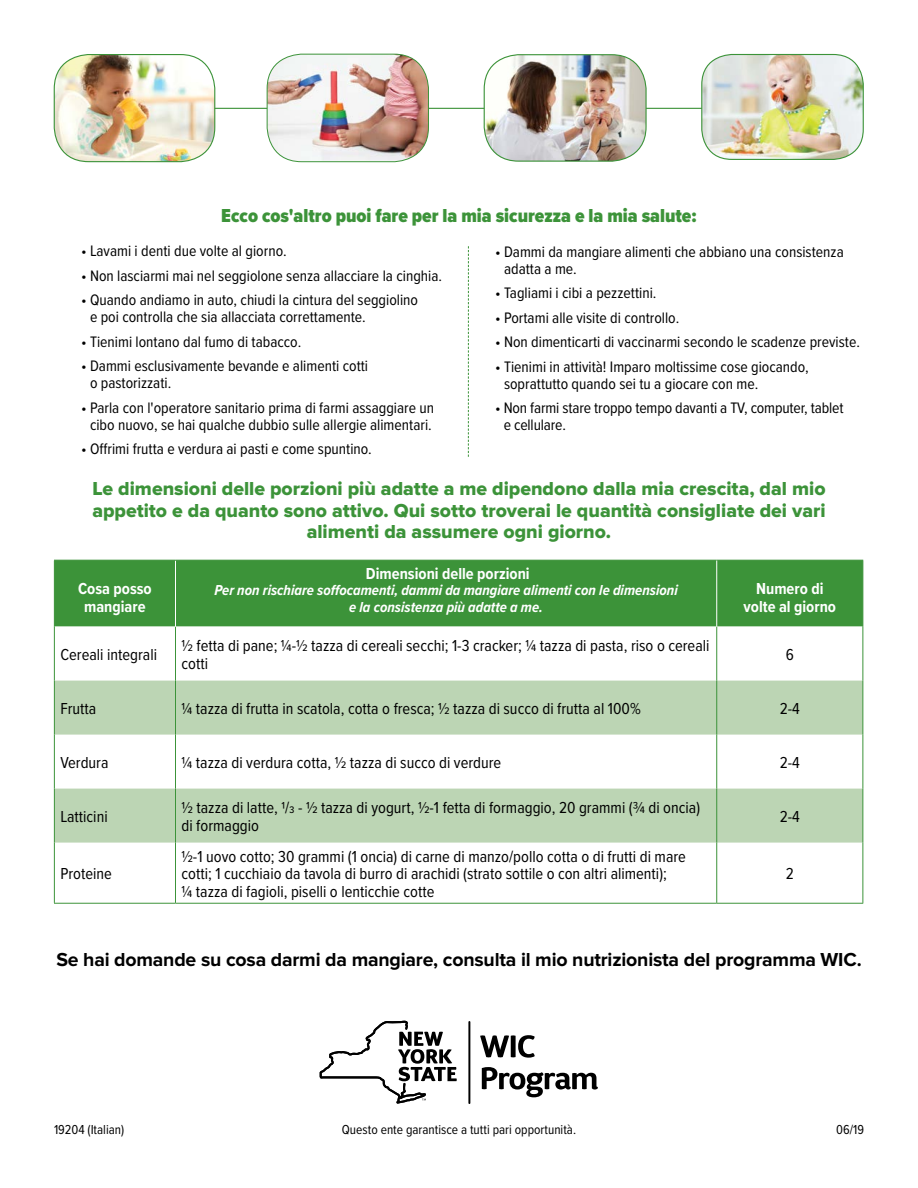
<style>
.page{position:relative;width:918px;height:1188px;background:#fff}
.page>*{position:absolute;margin:0;border:0;box-sizing:border-box;transform-origin:0 0}
.t1{font:19.5px/21px "Proxima Nova Extrabld";color:#3c9339;text-align:center}
.t2{font:700 19.5px "Proxima Nova";letter-spacing:-.01em;color:#000}
.t3{font:900 19.5px "Proxima Nova Cond";color:#3c9339}
.t4{font:16.5px/17.9px "Proxima Nova Cond";color:#000}
.t5{font:700 16.5px/17.9px "Proxima Nova Cond";color:#fff;text-align:center}
.t6{font:15.75px/17px "Proxima Nova Cond";color:#000}
.t7{font:italic 700 15px/16.2px "Proxima Nova Cond";color:#fff;text-align:center}
.t8{font:13.5px "Proxima Nova Cond";color:#000}
</style>
<div class="page">
<div style="left:55px;top:561px;width:807px;height:66px;background:#3c9339"></div>
<svg style="left:55px;top:627px;width:807px;height:276px"></svg>
<div style="left:55px;top:681px;width:807px;height:54px;background:#bcd5b4"></div>
<div style="left:55px;top:789px;width:807px;height:54px;background:#bcd5b4"></div>
<hr style="left:175px;top:627px;width:1px;height:54px;background:#3c9339">
<hr style="left:716px;top:627px;width:1px;height:54px;background:#3c9339">
<hr style="left:175px;top:681px;width:1px;height:54px;background:#3c9339">
<hr style="left:716px;top:681px;width:1px;height:54px;background:#3c9339">
<hr style="left:175px;top:735px;width:1px;height:54px;background:#3c9339">
<hr style="left:716px;top:735px;width:1px;height:54px;background:#3c9339">
<hr style="left:175px;top:789px;width:1px;height:54px;background:#3c9339">
<hr style="left:716px;top:789px;width:1px;height:54px;background:#3c9339">
<hr style="left:175px;top:843px;width:1px;height:60px;background:#3c9339">
<hr style="left:716px;top:843px;width:1px;height:60px;background:#3c9339">
<hr style="left:175px;top:561px;width:1px;height:66px;background:#fff">
<hr style="left:54px;top:560px;width:122px;height:1px;background:#3c9339">
<hr style="left:54px;top:561px;width:1px;height:66px;background:#3c9339">
<hr style="left:176px;top:560px;width:541px;height:1px;background:#3c9339">
<hr style="left:717px;top:560px;width:146px;height:1px;background:#3c9339">
<hr style="left:862px;top:561px;width:1px;height:66px;background:#3c9339">
<hr style="left:54px;top:627px;width:1px;height:54px;background:#3c9339">
<hr style="left:862px;top:627px;width:1px;height:54px;background:#3c9339">
<hr style="left:54px;top:681px;width:1px;height:54px;background:#3c9339">
<hr style="left:862px;top:681px;width:1px;height:54px;background:#3c9339">
<hr style="left:54px;top:735px;width:1px;height:54px;background:#3c9339">
<hr style="left:862px;top:735px;width:1px;height:54px;background:#3c9339">
<hr style="left:54px;top:789px;width:1px;height:54px;background:#3c9339">
<hr style="left:862px;top:789px;width:1px;height:54px;background:#3c9339">
<hr style="left:54px;top:843px;width:1px;height:60px;background:#3c9339">
<hr style="left:862px;top:843px;width:1px;height:60px;background:#3c9339">
<hr style="left:716px;top:561px;width:1px;height:66px;background:#fff">
<hr style="left:54px;top:903px;width:122px;height:1px;background:#3c9339">
<hr style="left:176px;top:903px;width:541px;height:1px;background:#3c9339">
<hr style="left:717px;top:903px;width:146px;height:1px;background:#3c9339">
<svg style="left:480px;top:1035px;width:55px;height:23px"></svg>
<svg style="left:482px;top:1067px;width:116px;height:30px"></svg>
<hr style="left:468px;top:1021px;width:2px;height:83px;background:#000">
<svg style="left:320px;top:1021px;width:137px;height:83px"></svg>
<hr style="left:199px;top:108px;width:649px;height:1px;background:#3c9339">
<img style="left:267px;top:54px;width:161px;height:107px">
<div style="left:267px;top:54px;width:162px;height:108px;border:1px solid #3c9339;border-radius:35px"></div>
<img style="left:484px;top:55px;width:161px;height:106px">
<div style="left:484px;top:54px;width:163px;height:108px;border:1px solid #3c9339;border-radius:35px"></div>
<img style="left:702px;top:55px;width:161px;height:104px">
<div style="left:701px;top:54px;width:163px;height:106px;border:1px solid #3c9339;border-radius:30px"></div>
<svg style="left:468px;top:246px;width:1px;height:211px"></svg>
<img style="left:54px;top:55px;width:161px;height:107px">
<div style="left:54px;top:54px;width:161px;height:108px;border:1px solid #3c9339;border-radius:34px"></div>
<p class="t3" style="left:221px;top:201px;width:477px">Ecco cos'altro puoi fare per la mia sicurezza e la mia salute:</p>
<p class="t6" style="left:81px;top:242px;width:207px">• Lavami i denti due volte al giorno.</p>
<p class="t6" style="left:81px;top:266px;width:363px">• Non lasciarmi mai nel seggiolone senza allacciare la cinghia.</p>
<p class="t6" style="left:90px;top:291px;width:330px;text-indent:-9px">• Quando andiamo in auto, chiudi la cintura del seggiolino e poi controlla che sia allacciata correttamente.</p>
<p class="t6" style="left:81px;top:332px;width:222px">• Tienimi lontano dal fumo di tabacco.</p>
<p class="t6" style="left:90px;top:357px;width:280px;text-indent:-9px">• Dammi esclusivamente bevande e alimenti cotti o pastorizzati.</p>
<p class="t6" style="left:81px;top:398px;width:355px;text-align:center">• Parla con l'operatore sanitario prima di farmi assaggiare un cibo nuovo, se hai qualche dubbio sulle allergie alimentari.</p>
<p class="t6" style="left:81px;top:440px;width:292px">• Offrimi frutta e verdura ai pasti e come spuntino.</p>
<p class="t1" style="left:92px;top:479px;width:735px">Le dimensioni delle porzioni più adatte a me dipendono dalla mia crescita, dal mio appetito e da quanto sono attivo. Qui sotto troverai le quantità consigliate dei vari alimenti da assumere ogni giorno.</p>
<p class="t6" style="left:504px;top:243px;width:341px;text-indent:-9px">• Dammi da mangiare alimenti che abbiano una consistenza adatta a me.</p>
<p class="t6" style="left:495px;top:284px;width:163px">• Tagliami i cibi a pezzettini.</p>
<p class="t6" style="left:495px;top:309px;width:186px">• Portami alle visite di controllo.</p>
<p class="t6" style="left:495px;top:333px;width:366px">• Non dimenticarti di vaccinarmi secondo le scadenze previste.</p>
<p class="t6" style="left:504px;top:358px;width:306px;text-indent:-9px">• Tienimi in attività! Imparo moltissime cose giocando, soprattutto quando sei tu a giocare con me.</p>
<p class="t6" style="left:504px;top:399px;width:341px;text-indent:-9px">• Non farmi stare troppo tempo davanti a TV, computer, tablet e cellulare.</p>
<p class="t5" style="left:78px;top:579px;width:75px">Cosa posso mangiare</p>
<p class="t5" style="left:366px;top:564px;width:165px">Dimensioni delle porzioni</p>
<p class="t7" style="left:214px;top:582px;width:465px">Per non rischiare soffocamenti, dammi da mangiare alimenti con le dimensioni e la consistenza più adatte a me.</p>
<p class="t5" style="left:743px;top:579px;width:94px">Numero di volte al giorno</p>
<p class="t4" style="left:60px;top:645px;width:98px">Cereali integrali</p>
<p class="t4" style="left:182px;top:636px;width:529px">½ fetta di pane; ¼-½ tazza di cereali secchi; 1-3 cracker; ¼ tazza di pasta, riso o cereali cotti</p>
<p class="t4" style="left:786px;top:645px;width:10px">6</p>
<p class="t4" style="left:60px;top:699px;width:38px">Frutta</p>
<p class="t4" style="left:182px;top:699px;width:461px">¼ tazza di frutta in scatola, cotta o fresca; ½ tazza di succo di frutta al 100%</p>
<p class="t4" style="left:780px;top:699px;width:22px">2-4</p>
<p class="t4" style="left:60px;top:753px;width:50px">Verdura</p>
<p class="t4" style="left:182px;top:753px;width:321px">¼ tazza di verdura cotta, ½ tazza di succo di verdure</p>
<p class="t4" style="left:780px;top:753px;width:22px">2-4</p>
<p class="t4" style="left:60px;top:807px;width:49px">Latticini</p>
<p class="t4" style="left:182px;top:798px;width:520px">½ tazza di latte, 1/3 - ½ tazza di yogurt, ½-1 fetta di formaggio, 20 grammi (¾ di oncia) di formaggio</p>
<p class="t4" style="left:780px;top:807px;width:22px">2-4</p>
<p class="t4" style="left:60px;top:864px;width:53px">Proteine</p>
<p class="t4" style="left:182px;top:846px;width:506px">½-1 uovo cotto; 30 grammi (1 oncia) di carne di manzo/pollo cotta o di frutti di mare cotti; 1 cucchiaio da tavola di burro di arachidi (strato sottile o con altri alimenti);<br>¼ tazza di fagioli, piselli o lenticchie cotte</p>
<p class="t4" style="left:786px;top:864px;width:10px">2</p>
<p class="t2" style="left:56px;top:949px;width:807px">Se hai domande su cosa darmi da mangiare, consulta il mio nutrizionista del programma WIC.</p>
<p class="t8" style="left:54px;top:1120px;width:72px">19204 (Italian)</p>
<p class="t8" style="left:342px;top:1120px;width:236px">Questo ente garantisce a tutti pari opportunità.</p>
<p class="t8" style="left:836px;top:1120px;width:29px">06/19</p>
</div>
